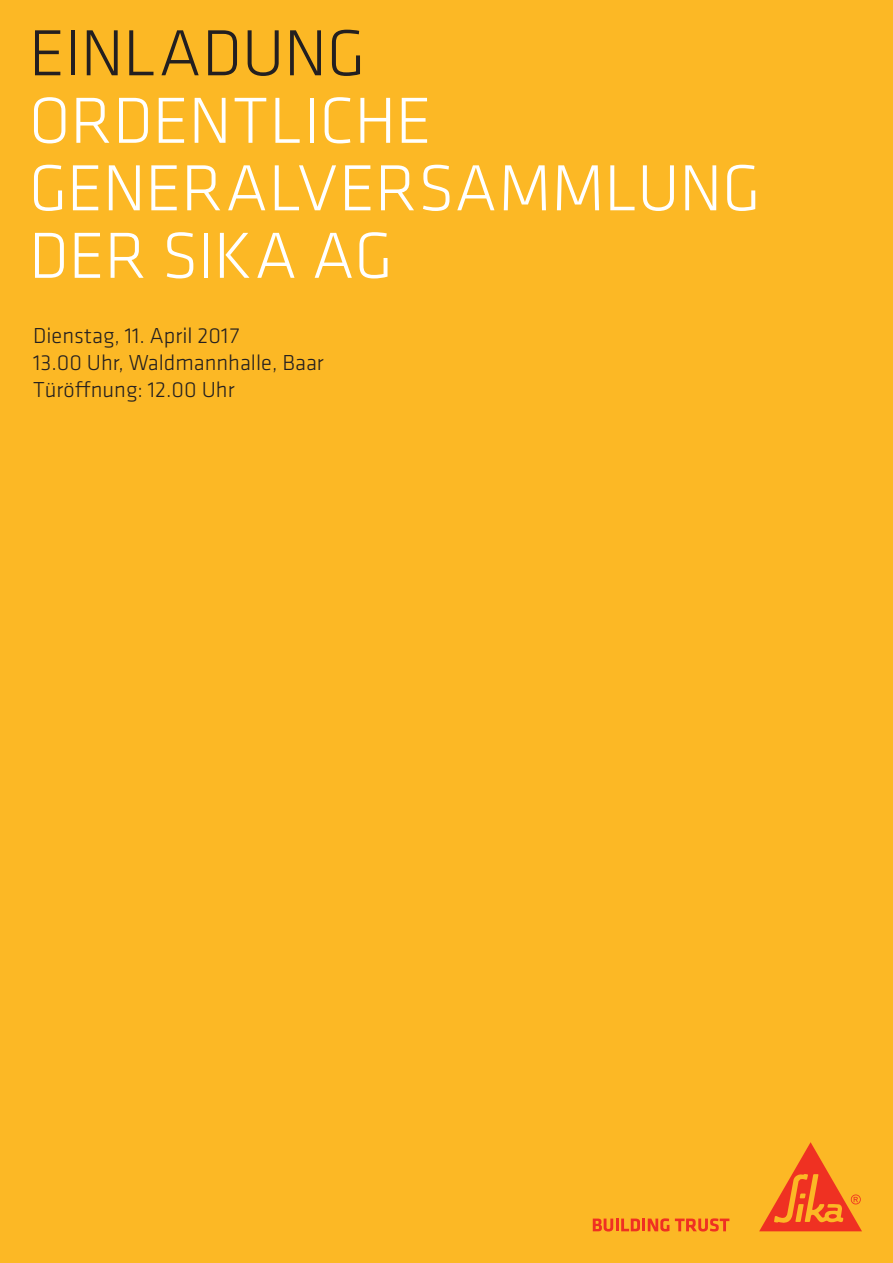
<style>
.page{position:relative;width:893px;height:1263px;background:#fcb825}
.page>*{position:absolute;margin:0;border:0;box-sizing:border-box;transform-origin:0 0}
.t1{font:300 67.5px/67.5px "Klavika";letter-spacing:-.005em;color:#fff}
.t2{font:300 67.5px "Klavika";letter-spacing:-.005em;color:#231f20}
.t3{font:300 22.5px/27px "Klavika";color:#231f20}
</style>
<div class="page">
<svg style="left:593px;top:1218px;width:76px;height:13px"></svg>
<svg style="left:675px;top:1218px;width:54px;height:13px"></svg>
<svg style="left:759px;top:1142px;width:103px;height:89px"></svg>
<h1 class="t2" style="left:29px;top:12px;width:338px">EINLADUNG</h1>
<h1 class="t1" style="left:29px;top:86px;width:733px">ORDENTLICHE<br>GENERALVERSAMMLUNG<br>DER SIKA AG</h1>
<p class="t3" style="left:33px;top:322px;width:292px">Dienstag, 11. April 2017<br>13.00 Uhr, Waldmannhalle, Baar<br>Türöffnung: 12.00 Uhr</p>
</div>
